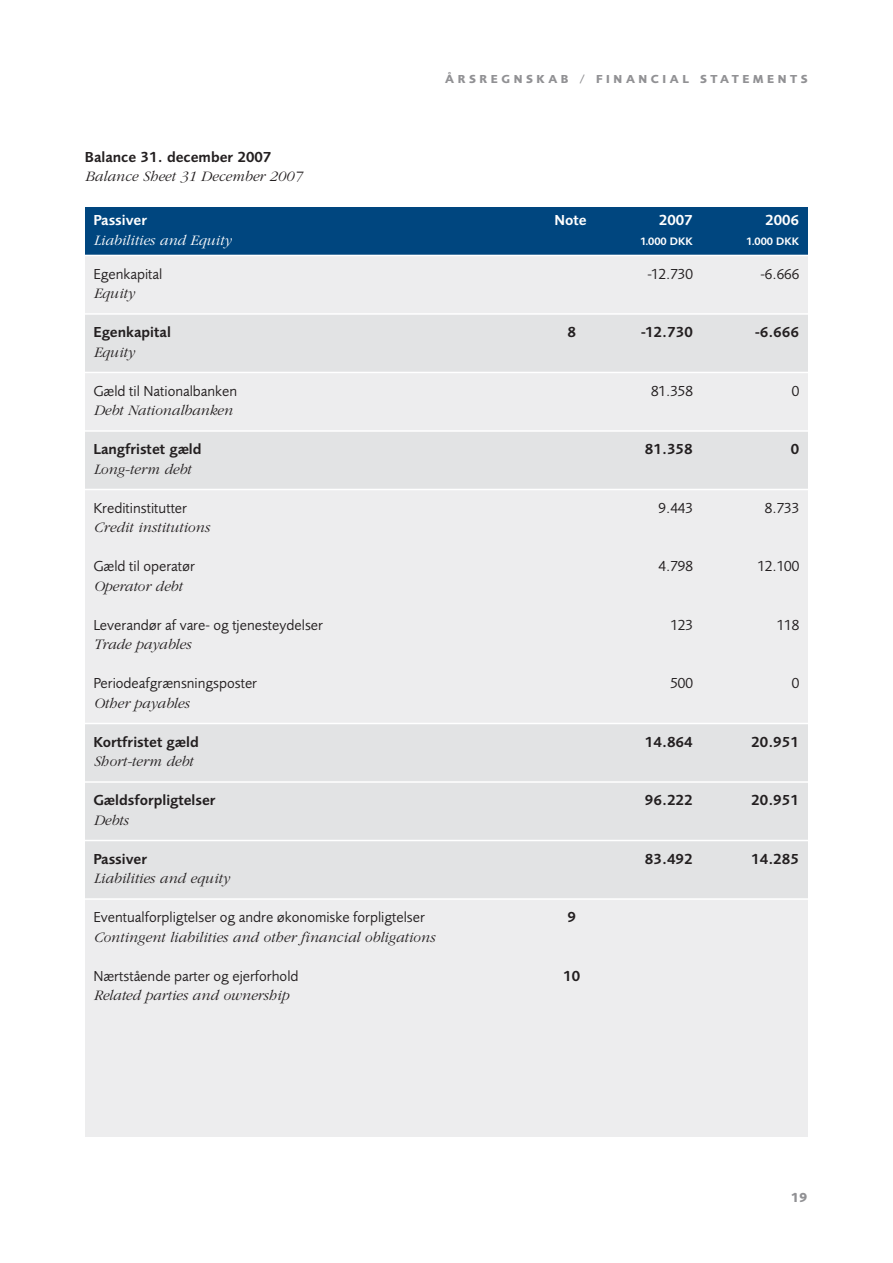
<style>
.page{position:relative;width:893px;height:1263px;background:#fff}
.page>*{position:absolute;margin:0;border:0;box-sizing:border-box;transform-origin:0 0}
.t1{font:15px "Foundry Sans";color:#231f20}
.t2{font:italic 300 15px "Garamond";color:#231f20}
.t3{font:600 15px "Foundry Sans";color:#231f20}
.t4{font:600 15px "Foundry Sans";color:#fff}
.t5{font:italic 300 15px "Garamond";color:#fff}
.t6{font:700 13.5px "Foundry Sans";color:#919194}
.t7{font:700 12px "Foundry Sans";letter-spacing:.3em;color:#919194}
.t8{font:600 11.1px "Foundry Sans";color:#fff}
.s1{font-size:11.25px}
</style>
<div class="page">
<div style="left:85px;top:207px;width:723px;height:48px;background:#00467f"></div>
<div style="left:85px;top:255px;width:723px;height:882px;background:#ededee"></div>
<div style="left:85px;top:314px;width:723px;height:58px;background:#e2e3e4"></div>
<div style="left:85px;top:723px;width:723px;height:176px;background:#e2e3e4"></div>
<hr style="left:81px;top:255px;width:730px;height:1px;background:#fff">
<hr style="left:81px;top:313px;width:730px;height:2px;background:#fff">
<hr style="left:81px;top:372px;width:730px;height:1px;background:#fff">
<div style="left:85px;top:431px;width:723px;height:58px;background:#e2e3e4"></div>
<hr style="left:81px;top:430px;width:730px;height:2px;background:#fff">
<hr style="left:81px;top:489px;width:730px;height:1px;background:#fff">
<hr style="left:81px;top:840px;width:730px;height:1px;background:#fff">
<hr style="left:81px;top:781px;width:730px;height:2px;background:#fff">
<hr style="left:81px;top:723px;width:730px;height:1px;background:#fff">
<hr style="left:81px;top:898px;width:730px;height:2px;background:#fff">
<p class="t7" style="left:445px;top:74px;width:364px">ÅRSREGNSKAB / FINANCIAL STATEMENTS</p>
<p class="t3" style="left:85px;top:151px;width:188px">Balance 31. december 2007</p>
<p class="t2" style="left:85px;top:171px;width:218px">Balance Sheet 31 December 2007</p>
<p class="t4" style="left:93px;top:215px;width:55px">Passiver</p>
<p class="t4" style="left:554px;top:215px;width:34px">Note</p>
<p class="t4" style="left:659px;top:215px;width:36px">2007</p>
<p class="t4" style="left:765px;top:215px;width:36px">2006</p>
<p class="t5" style="left:93px;top:234px;width:139px">Liabilities and Equity</p>
<p class="t8" style="left:640px;top:237px;width:54px">1.000 <span class="s1">DKK</span></p>
<p class="t8" style="left:746px;top:237px;width:54px">1.000 <span class="s1">DKK</span></p>
<p class="t1" style="left:93px;top:268px;width:71px">Egenkapital</p>
<p class="t1" style="left:648px;top:268px;width:47px">-12.730</p>
<p class="t1" style="left:760px;top:268px;width:40px">-6.666</p>
<p class="t2" style="left:93px;top:288px;width:42px">Equity</p>
<p class="t3" style="left:93px;top:326px;width:79px">Egenkapital</p>
<p class="t3" style="left:567px;top:326px;width:10px">8</p>
<p class="t3" style="left:641px;top:326px;width:53px">-12.730</p>
<p class="t3" style="left:755px;top:326px;width:46px">-6.666</p>
<p class="t2" style="left:93px;top:346px;width:42px">Equity</p>
<p class="t1" style="left:93px;top:385px;width:145px">Gæld til Nationalbanken</p>
<p class="t1" style="left:651px;top:385px;width:43px">81.358</p>
<p class="t1" style="left:792px;top:385px;width:9px">0</p>
<p class="t2" style="left:93px;top:405px;width:141px">Debt Nationalbanken</p>
<p class="t3" style="left:93px;top:443px;width:110px">Langfristet gæld</p>
<p class="t3" style="left:645px;top:443px;width:50px">81.358</p>
<p class="t3" style="left:791px;top:443px;width:10px">0</p>
<p class="t2" style="left:93px;top:463px;width:99px">Long-term debt</p>
<p class="t1" style="left:93px;top:502px;width:95px">Kreditinstitutter</p>
<p class="t1" style="left:659px;top:502px;width:36px">9.443</p>
<p class="t1" style="left:765px;top:502px;width:36px">8.733</p>
<p class="t2" style="left:93px;top:522px;width:118px">Credit institutions</p>
<p class="t1" style="left:93px;top:560px;width:103px">Gæld til operatør</p>
<p class="t1" style="left:659px;top:560px;width:36px">4.798</p>
<p class="t1" style="left:757px;top:560px;width:43px">12.100</p>
<p class="t2" style="left:93px;top:580px;width:90px">Operator debt</p>
<p class="t1" style="left:93px;top:619px;width:231px">Leverandør af vare- og tjenesteydelser</p>
<p class="t1" style="left:670px;top:619px;width:24px">123</p>
<p class="t1" style="left:777px;top:619px;width:24px">118</p>
<p class="t2" style="left:93px;top:639px;width:99px">Trade payables</p>
<p class="t1" style="left:93px;top:677px;width:165px">Periodeafgrænsningsposter</p>
<p class="t1" style="left:670px;top:677px;width:24px">500</p>
<p class="t1" style="left:792px;top:677px;width:9px">0</p>
<p class="t2" style="left:93px;top:697px;width:97px">Other payables</p>
<p class="t3" style="left:93px;top:736px;width:107px">Kortfristet gæld</p>
<p class="t3" style="left:645px;top:736px;width:50px">14.864</p>
<p class="t3" style="left:751px;top:736px;width:49px">20.951</p>
<p class="t2" style="left:93px;top:756px;width:101px">Short-term debt</p>
<p class="t3" style="left:93px;top:794px;width:124px">Gældsforpligtelser</p>
<p class="t3" style="left:645px;top:794px;width:50px">96.222</p>
<p class="t3" style="left:751px;top:794px;width:49px">20.951</p>
<p class="t2" style="left:93px;top:814px;width:36px">Debts</p>
<p class="t3" style="left:93px;top:853px;width:55px">Passiver</p>
<p class="t3" style="left:645px;top:853px;width:50px">83.492</p>
<p class="t3" style="left:751px;top:853px;width:50px">14.285</p>
<p class="t2" style="left:93px;top:873px;width:137px">Liabilities and equity</p>
<p class="t1" style="left:93px;top:911px;width:333px">Eventualforpligtelser og andre økonomiske forpligtelser</p>
<p class="t3" style="left:567px;top:911px;width:10px">9</p>
<p class="t2" style="left:93px;top:931px;width:343px">Contingent liabilities and other financial obligations</p>
<p class="t1" style="left:93px;top:970px;width:207px">Nærtstående parter og ejerforhold</p>
<p class="t3" style="left:563px;top:970px;width:19px">10</p>
<p class="t2" style="left:93px;top:990px;width:197px">Related parties and ownership</p>
<p class="t6" style="left:791px;top:1193px;width:18px">19</p>
</div>
